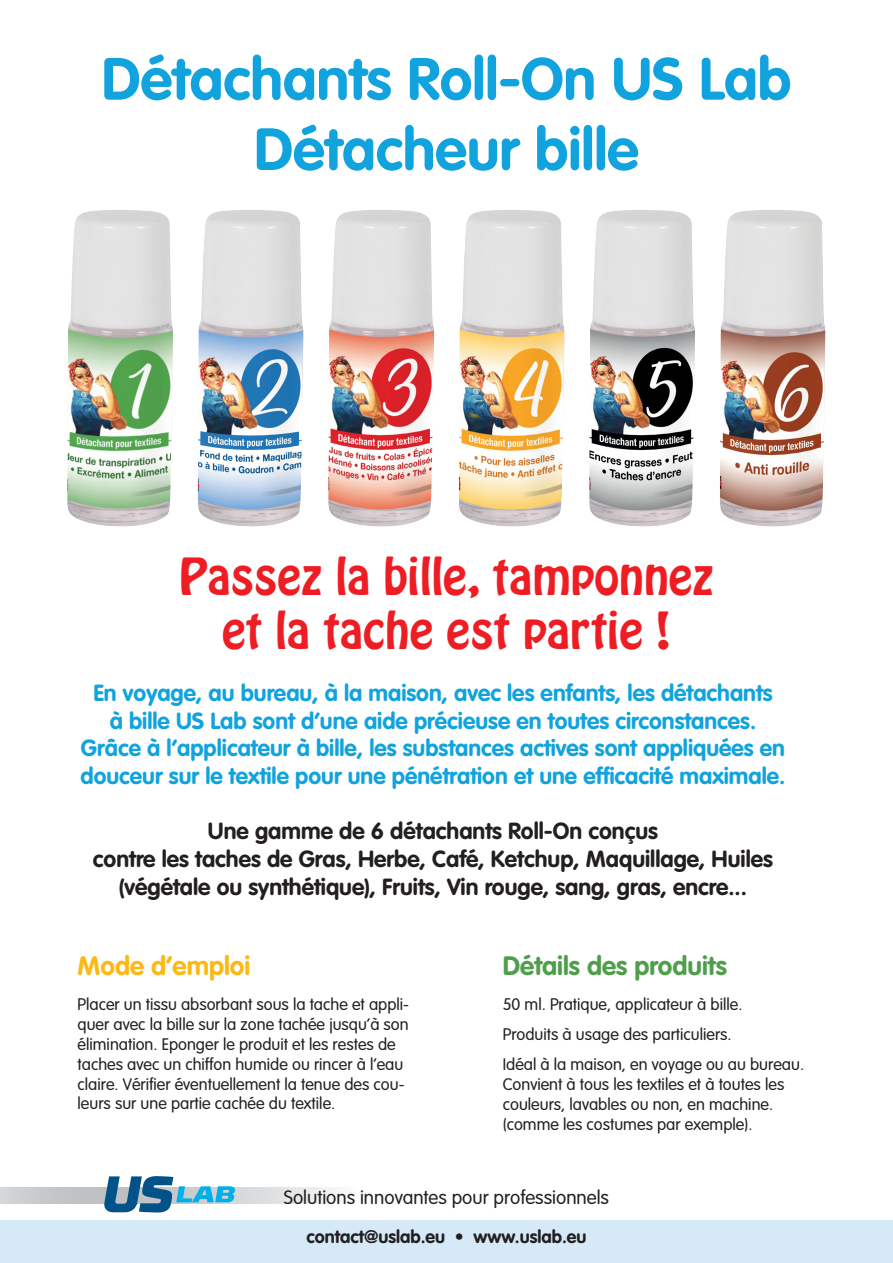
<style>
.page{position:relative;width:893px;height:1263px;background:#fff}
.page>*{position:absolute;margin:0;border:0;box-sizing:border-box;transform-origin:0 0}
.t1{font:700 58.65px/70.3px "VAG Rounded";color:#10a3dd;text-align:center}
.t2{font:45.15px/54.2px "Hobo Std";color:#ee1d23;text-align:center}
.t3{font:700 26.25px "VAG Rounded";color:#509e4b}
.t4{font:700 26.25px "VAG Rounded";color:#fcb814}
.t5{font:700 22.95px/27.6px "VAG Rounded";color:#10a3dd;text-align:center}
.t6{font:700 22.95px/27.6px "VAG Rounded";color:#231f20;text-align:center}
.t7{font:300 19.05px "VAG Rounded Std";color:#231f20}
.t8{font:700 18px "VAG Rounded";color:#231f20}
.t9{font:300 16.5px/19.8px "VAG Rounded";color:#231f20}
</style>
<div class="page">
<div style="left:0;top:1220px;width:893px;height:43px;background:#d6e9f7"></div>
<svg style="left:0;top:1188px;width:336px;height:15px;background:#d5d6d8"></svg>
<svg style="left:104px;top:1176px;width:131px;height:36px"></svg>
<img style="left:67px;top:210px;width:106px;height:316px">
<img style="left:459px;top:210px;width:106px;height:316px">
<img style="left:198px;top:210px;width:106px;height:316px">
<img style="left:589px;top:210px;width:106px;height:316px">
<img style="left:328px;top:210px;width:106px;height:316px">
<img style="left:720px;top:210px;width:106px;height:316px">
<h1 class="t1" style="left:102px;top:43px;width:691px">Détachants Roll-On US Lab<br>Détacheur bille</h1>
<h2 class="t2" style="left:179px;top:550px;width:536px">Passez la bille, tamponnez et la tache est partie !</h2>
<p class="t5" style="left:80px;top:679px;width:706px">En voyage, au bureau, à la maison, avec les enfants, les détachants<br>à bille US Lab sont d’une aide précieuse en toutes circonstances.<br>Grâce à l’applicateur à bille, les substances actives sont appliquées en douceur sur le textile pour une pénétration et une efficacité maximale.</p>
<h3 class="t6" style="left:93px;top:817px;width:681px">Une gamme de 6 détachants Roll-On conçus<br>contre les taches de Gras, Herbe, Café, Ketchup, Maquillage, Huiles (végétale ou synthétique), Fruits, Vin rouge, sang, gras, encre...</h3>
<h3 class="t4" style="left:78px;top:951px;width:174px">Mode d’emploi</h3>
<p class="t9" style="left:78px;top:995px;width:333px">Placer un tissu absorbant sous la tache et appli&shy;quer avec la bille sur la zone tachée jusqu’à son élimination. Eponger le produit et les restes de taches avec un chiffon humide ou rincer à l’eau claire. Vérifier éventuellement la tenue des cou&shy;leurs sur une partie cachée du textile.</p>
<h3 class="t3" style="left:503px;top:951px;width:226px">Détails des produits</h3>
<p class="t9" style="left:503px;top:989px;width:303px;line-height:30px">50 ml. Pratique, applicateur à bille.<br>Produits à usage des particuliers.<br>Idéal à la maison, en voyage ou au bureau.</p>
<p class="t9" style="left:503px;top:1074px;width:283px">Convient à tous les textiles et à toutes les couleurs, lavables ou non, en machine. (comme les costumes par exemple).</p>
<p class="t7" style="left:284px;top:1186px;width:327px">Solutions innovantes pour professionnels</p>
<p class="t8" style="left:306px;top:1226px;width:282px">contact@uslab.eu • www.uslab.eu</p>
</div>
